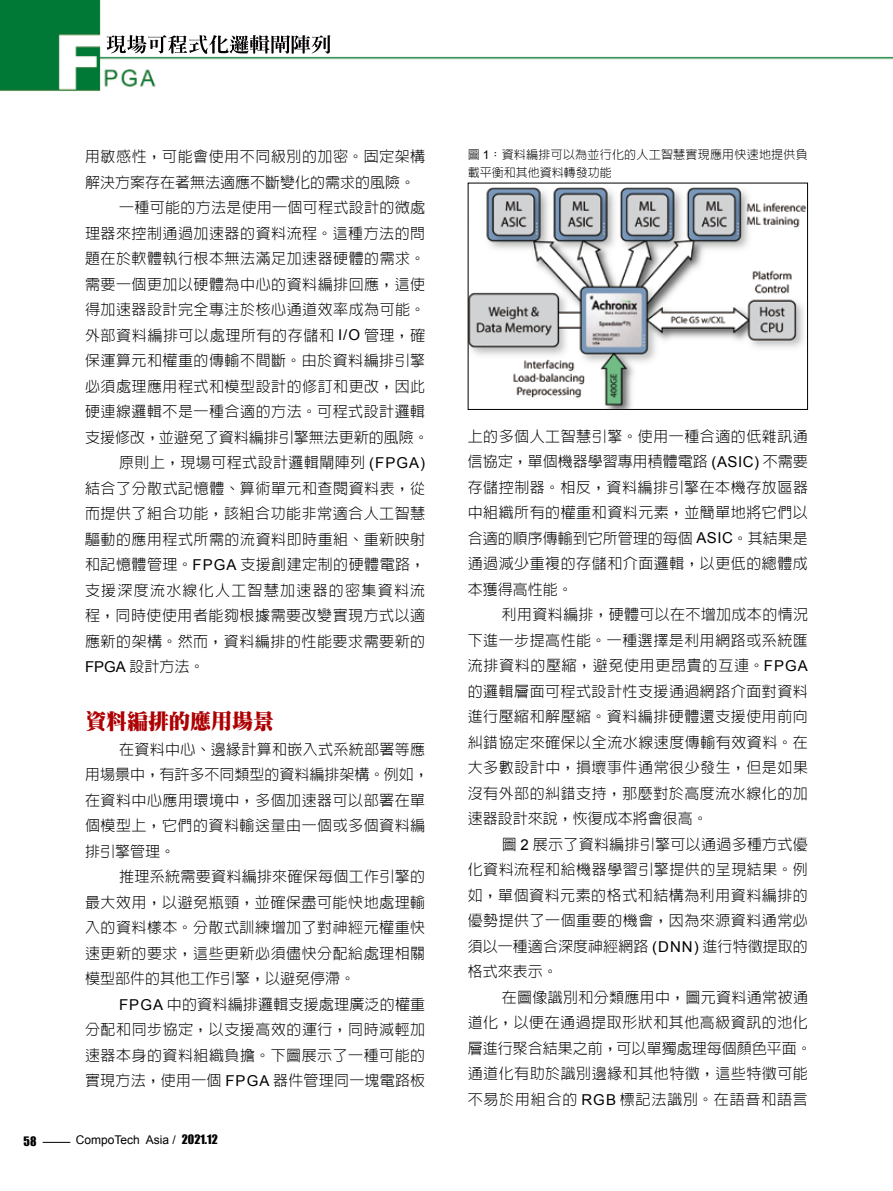
<style>
.page{position:relative;width:893px;height:1191px;background:#fff}
.page>*{position:absolute;margin:0;border:0;box-sizing:border-box;transform-origin:0 0}
.t1{font:900 21px "Inn Ming";color:#ad0003}
.t2{font:300 15px/25.5px "Lin Gothic";letter-spacing:.035em;color:#000;text-align:justify}
.t3{font:300 15px "Lin Gothic";color:#000}
.t4{font:300 15px "Lin Gothic";letter-spacing:.085em;color:#000}
.t5{font:300 12px/18px "Lin Gothic";letter-spacing:.02em;color:#000}
.t6{font:12px "Arial";color:#000}
.t7{font:12px "Impact";color:#000}
.s1{font-family:"Arial";font-weight:400}
.s2{font-family:"Impact"}
</style>
<div class="page">
<img style="left:0;top:0;width:893px;height:91px">
<img style="left:127px;top:35px;width:132px;height:19px">
<svg style="left:43px;top:1142px;width:27px;height:1px"></svg>
<img style="left:470px;top:187px;width:336px;height:221px">
<div style="left:468px;top:183px;width:340px;height:227px;border:1px solid #000"></div>
<p class="t2" style="left:85px;top:144px;width:342px">用敏感性，可能會使用不同級別的加密。固定架構</p>
<p class="t3" style="left:85px;top:174px;width:332px">解決方案存在著無法適應不斷變化的需求的風險。</p>
<p class="t2" style="left:119px;top:195px;width:308px">一種可能的方法是使用一個可程式設計的微處</p>
<p class="t2" style="left:85px;top:220px;width:342px">理器來控制通過加速器的資料流程。這種方法的問</p>
<p class="t2" style="left:85px;top:246px;width:342px">題在於軟體執行根本無法滿足加速器硬體的需求。</p>
<p class="t2" style="left:85px;top:271px;width:342px">需要一個更加以硬體為中心的資料編排回應，這使</p>
<p class="t2" style="left:85px;top:297px;width:342px">得加速器設計完全專注於核心通道效率成為可能。</p>
<p class="t2" style="left:85px;top:322px;width:342px">外部資料編排可以處理所有的存儲和 <span class="s1">I/O</span> 管理，確</p>
<p class="t2" style="left:85px;top:348px;width:342px">保運算元和權重的傳輸不間斷。由於資料編排引擎</p>
<p class="t2" style="left:85px;top:373px;width:342px">必須處理應用程式和模型設計的修訂和更改，因此</p>
<p class="t2" style="left:85px;top:399px;width:342px">硬連線邏輯不是一種合適的方法。可程式設計邏輯</p>
<p class="t3" style="left:85px;top:429px;width:345px">支援修改，並避免了資料編排引擎無法更新的風險。</p>
<p class="t2" style="left:119px;top:450px;width:308px">原則上，現場可程式設計邏輯閘陣列 <span class="s1">(FPGA)</span></p>
<p class="t2" style="left:85px;top:475px;width:342px">結合了分散式記憶體、算術單元和查閱資料表，從</p>
<p class="t2" style="left:85px;top:501px;width:342px">而提供了組合功能，該組合功能非常適合人工智慧</p>
<p class="t2" style="left:85px;top:526px;width:342px">驅動的應用程式所需的流資料即時重組、重新映射</p>
<p class="t2" style="left:85px;top:552px;width:342px">和記憶體管理。<span class="s1">FPGA</span> 支援創建定制的硬體電路，</p>
<p class="t4" style="left:85px;top:582px;width:342px">支援深度流水線化人工智慧加速器的密集資料流</p>
<p class="t2" style="left:85px;top:603px;width:342px">程，同時使使用者能夠根據需要改變實現方式以適</p>
<p class="t2" style="left:85px;top:628px;width:342px">應新的架構。然而，資料編排的性能要求需要新的</p>
<p class="t2" style="left:85px;top:654px;width:121px"><span class="s1">FPGA</span> 設計方法。</p>
<h1 class="t1" style="left:85px;top:709px;width:190px">資料編排的應用場景</h1>
<p class="t2" style="left:85px;top:736px;width:345px;text-align:left;text-indent:34px">在資料中心、邊緣計算和嵌入式系統部署等應用場景中，有許多不同類型的資料編排架構。例如，在資料中心應用環境中，多個加速器可以部署在單個模型上，它們的資料輸送量由一個或多個資料編排引擎管理。</p>
<p class="t2" style="left:85px;top:864px;width:342px;text-indent:34px">推理系統需要資料編排來確保每個工作引擎的最大效用，以避免瓶頸，並確保盡可能快地處理輸入的資料樣本。分散式訓練增加了對神經元權重快速更新的要求，這些更新必須儘快分配給處理相關模型部件的其他工作引擎，以避免停滯。</p>
<p class="t2" style="left:85px;top:991px;width:342px;text-indent:34px"><span class="s1">FPGA</span> 中的資料編排邏輯支援處理廣泛的權重分配和同步協定，以支援高效的運行，同時減輕加速器本身的資料組織負擔。下圖展示了一種可能的實現方法，使用一個 <span class="s1">FPGA</span> 器件管理同一塊電路板</p>
<p class="t7" style="left:24px;top:1132px;width:14px">58</p>
<p class="t6" style="left:76px;top:1131px;width:143px">CompoTech Asia / <span class="s2">2021.12</span></p>
<p class="t5" style="left:468px;top:146px;width:342px">圖 <span class="s1">1</span>：資料編排可以為並行化的人工智慧實現應用快速地提供負載平衡和其他資料轉發功能</p>
<p class="t2" style="left:468px;top:423px;width:342px">上的多個人工智慧引擎。使用一種合適的低雜訊通信協定，單個機器學習專用積體電路 <span class="s1">(ASIC)</span> 不需要存儲控制器。相反，資料編排引擎在本機存放區器中組織所有的權重和資料元素，並簡單地將它們以合適的順序傳輸到它所管理的每個 <span class="s1">ASIC</span>。其結果是通過減少重複的存儲和介面邏輯，以更低的總體成本獲得高性能。</p>
<p class="t2" style="left:468px;top:602px;width:342px;text-indent:34px">利用資料編排，硬體可以在不增加成本的情況下進一步提高性能。一種選擇是利用網路或系統匯流排資料的壓縮，避免使用更昂貴的互連。<span class="s1">FPGA</span>的邏輯層面可程式設計性支援通過網路介面對資料進行壓縮和解壓縮。資料編排硬體還支援使用前向糾錯協定來確保以全流水線速度傳輸有效資料。在大多數設計中，損壞事件通常很少發生，但是如果沒有外部的糾錯支持，那麼對於高度流水線化的加速器設計來說，恢復成本將會很高。</p>
<p class="t2" style="left:468px;top:831px;width:342px;text-indent:34px">圖 <span class="s1">2</span> 展示了資料編排引擎可以通過多種方式優化資料流程和給機器學習引擎提供的呈現結果。例如，單個資料元素的格式和結構為利用資料編排的優勢提供了一個重要的機會，因為來源資料通常必須以一種適合深度神經網路 <span class="s1">(DNN)</span> 進行特徵提取的格式來表示。</p>
<p class="t2" style="left:468px;top:984px;width:345px;text-align:left;text-indent:34px">在圖像識別和分類應用中，圖元資料通常被通道化，以便在通過提取形狀和其他高級資訊的池化層進行聚合結果之前，可以單獨處理每個顏色平面。通道化有助於識別邊緣和其他特徵，這些特徵可能不易於用組合的 <span class="s1">RGB</span> 標記法識別。在語音和語言</p>
</div>
